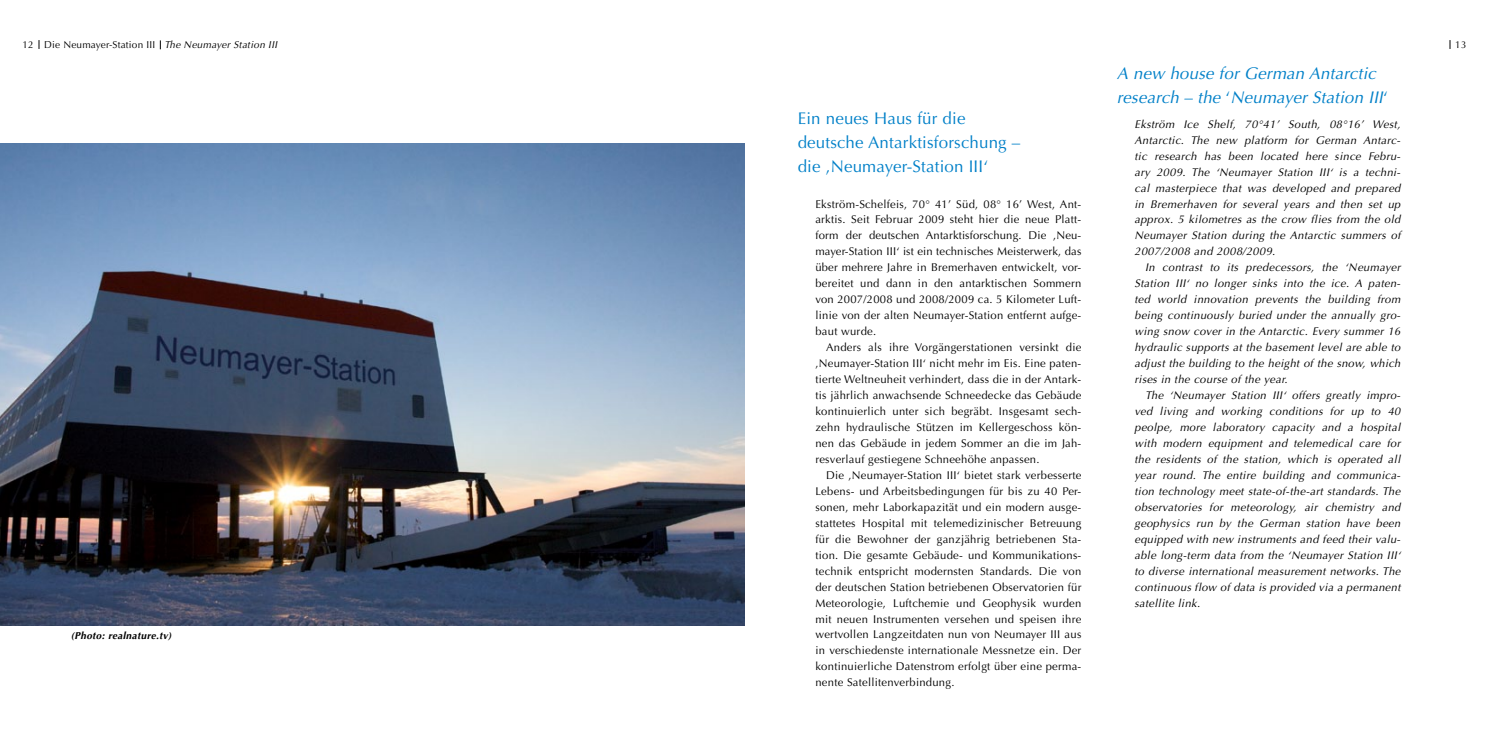
<style>
.page{position:relative;width:1489px;height:745px;background:#fff}
.page>*{position:absolute;margin:0;border:0;box-sizing:border-box;transform-origin:0 0}
.t1{font:16.88px/23.9px "Optima";letter-spacing:.015em;color:#0080c8}
.t2{font:italic 16.88px/23.9px "Optima";letter-spacing:.015em;color:#0080c8}
.t3{font:11.25px "Optima";letter-spacing:.025em;color:#000}
.t4{font:italic 11.12px "Optima";letter-spacing:.035em;color:#000}
.t5{font:10px "Optima";letter-spacing:.02em;color:#000}
.t6{font:italic 700 10px "Optima";letter-spacing:.035em;color:#000}
.t7{font:9.88px "Optima";color:#000}
.s1{font-size:9.88px}
.s2{font-style:italic}
.s3{font-style:normal}
</style>
<div class="page">
<img style="left:0;top:144px;width:744px;height:480px">
<p class="t5" style="left:22px;top:39px;width:256px"><span class="s1">12</span> Die Neumayer-Station III <span class="s2">The Neumayer Station III</span></p>
<p class="t7" style="left:1455px;top:39px;width:13px">13</p>
<p class="t6" style="left:71px;top:629px;width:102px">(Photo: realnature.tv)</p>
<p class="t2" style="left:1116px;top:61px;width:272px">A new house for German Antarctic research – the <span class="s3">‘</span>Neumayer Station III<span class="s3">‘</span></p>
<p class="t1" style="left:797px;top:107px;width:224px">Ein neues Haus für die deutsche Antarktisforschung – die ,Neumayer-Station III‘</p>
<p class="t4" style="left:1134px;top:117px;width:267px">Ekström Ice Shelf, 70°41’ South, 08°16’ West,</p>
<p class="t4" style="left:1134px;top:133px;width:267px">Antarctic. The new platform for German Antarc-</p>
<p class="t4" style="left:1134px;top:149px;width:267px">tic research has been located here since Febru-</p>
<p class="t4" style="left:1134px;top:165px;width:267px">ary 2009. The ‘Neumayer Station III‘ is a techni-</p>
<p class="t4" style="left:1134px;top:181px;width:267px">cal masterpiece that was developed and prepared</p>
<p class="t4" style="left:1134px;top:197px;width:267px">in Bremerhaven for several years and then set up</p>
<p class="t4" style="left:1134px;top:213px;width:267px">approx. 5 kilometres as the crow flies from the old</p>
<p class="t4" style="left:1134px;top:229px;width:267px">Neumayer Station during the Antarctic summers of</p>
<p class="t4" style="left:1134px;top:245px;width:142px">2007/2008 and 2008/2009.</p>
<p class="t4" style="left:1144px;top:261px;width:257px">In contrast to its predecessors, the ‘Neumayer</p>
<p class="t4" style="left:1134px;top:277px;width:267px">Station III‘ no longer sinks into the ice. A paten-</p>
<p class="t4" style="left:1134px;top:293px;width:267px">ted world innovation prevents the building from</p>
<p class="t4" style="left:1134px;top:309px;width:267px">being continuously buried under the annually gro-</p>
<p class="t4" style="left:1134px;top:325px;width:267px">wing snow cover in the Antarctic. Every summer 16</p>
<p class="t4" style="left:1134px;top:341px;width:267px">hydraulic supports at the basement level are able to</p>
<p class="t4" style="left:1134px;top:356px;width:267px">adjust the building to the height of the snow, which</p>
<p class="t4" style="left:1134px;top:372px;width:155px">rises in the course of the year.</p>
<p class="t4" style="left:1144px;top:388px;width:257px">The ‘Neumayer Station III‘ offers greatly impro-</p>
<p class="t4" style="left:1134px;top:404px;width:267px">ved living and working conditions for up to 40</p>
<p class="t4" style="left:1134px;top:420px;width:267px">peolpe, more laboratory capacity and a hospital</p>
<p class="t4" style="left:1134px;top:436px;width:267px">with modern equipment and telemedical care for</p>
<p class="t4" style="left:1134px;top:452px;width:267px">the residents of the station, which is operated all</p>
<p class="t4" style="left:1134px;top:468px;width:267px">year round. The entire building and communica-</p>
<p class="t4" style="left:1134px;top:484px;width:267px">tion technology meet state-of-the-art standards. The</p>
<p class="t4" style="left:1134px;top:500px;width:267px">observatories for meteorology, air chemistry and</p>
<p class="t4" style="left:1134px;top:516px;width:267px">geophysics run by the German station have been</p>
<p class="t4" style="left:1134px;top:532px;width:267px">equipped with new instruments and feed their valu-</p>
<p class="t4" style="left:1134px;top:548px;width:267px">able long-term data from the ‘Neumayer Station III‘</p>
<p class="t4" style="left:1134px;top:564px;width:267px">to diverse international measurement networks. The</p>
<p class="t4" style="left:1134px;top:580px;width:267px">continuous flow of data is provided via a permanent</p>
<p class="t4" style="left:1134px;top:596px;width:67px">satellite link.</p>
<p class="t3" style="left:815px;top:197px;width:267px">Ekström-Schelfeis, 70° 41’ Süd, 08° 16’ West, Ant-</p>
<p class="t3" style="left:815px;top:213px;width:267px">arktis. Seit Februar 2009 steht hier die neue Platt-</p>
<p class="t3" style="left:815px;top:229px;width:267px">form der deutschen Antarktisforschung. Die ,Neu-</p>
<p class="t3" style="left:815px;top:245px;width:267px">mayer-Station III‘ ist ein technisches Meisterwerk, das</p>
<p class="t3" style="left:815px;top:261px;width:267px">über mehrere Jahre in Bremerhaven entwickelt, vor-</p>
<p class="t3" style="left:815px;top:277px;width:267px">bereitet und dann in den antarktischen Sommern</p>
<p class="t3" style="left:815px;top:293px;width:267px">von 2007/2008 und 2008/2009 ca. 5 Kilometer Luft-</p>
<p class="t3" style="left:815px;top:309px;width:267px">linie von der alten Neumayer-Station entfernt aufge-</p>
<p class="t3" style="left:815px;top:324px;width:62px">baut wurde.</p>
<p class="t3" style="left:826px;top:340px;width:257px">Anders als ihre Vorgängerstationen versinkt die</p>
<p class="t3" style="left:815px;top:356px;width:267px">,Neumayer-Station III‘ nicht mehr im Eis. Eine paten-</p>
<p class="t3" style="left:815px;top:372px;width:267px">tierte Weltneuheit verhindert, dass die in der Antark-</p>
<p class="t3" style="left:815px;top:388px;width:267px">tis jährlich anwachsende Schneedecke das Gebäude</p>
<p class="t3" style="left:815px;top:404px;width:267px">kontinuierlich unter sich begräbt. Insgesamt sech-</p>
<p class="t3" style="left:815px;top:420px;width:267px">zehn hydraulische Stützen im Kellergeschoss kön-</p>
<p class="t3" style="left:815px;top:436px;width:267px">nen das Gebäude in jedem Sommer an die im Jah-</p>
<p class="t3" style="left:815px;top:452px;width:226px">resverlauf gestiegene Schneehöhe anpassen.</p>
<p class="t3" style="left:826px;top:468px;width:257px">Die ,Neumayer-Station III‘ bietet stark verbesserte</p>
<p class="t3" style="left:815px;top:484px;width:267px">Lebens- und Arbeitsbedingungen für bis zu 40 Per-</p>
<p class="t3" style="left:815px;top:500px;width:267px">sonen, mehr Laborkapazität und ein modern ausge-</p>
<p class="t3" style="left:815px;top:516px;width:267px">stattetes Hospital mit telemedizinischer Betreuung</p>
<p class="t3" style="left:815px;top:532px;width:267px">für die Bewohner der ganzjährig betriebenen Sta-</p>
<p class="t3" style="left:815px;top:548px;width:267px">tion. Die gesamte Gebäude- und Kommunikations-</p>
<p class="t3" style="left:815px;top:564px;width:267px">technik entspricht modernsten Standards. Die von</p>
<p class="t3" style="left:815px;top:580px;width:267px">der deutschen Station betriebenen Observatorien für</p>
<p class="t3" style="left:815px;top:595px;width:267px">Meteorologie, Luftchemie und Geophysik wurden</p>
<p class="t3" style="left:815px;top:611px;width:267px">mit neuen Instrumenten versehen und speisen ihre</p>
<p class="t3" style="left:815px;top:627px;width:267px">wertvollen Langzeitdaten nun von Neumayer III aus</p>
<p class="t3" style="left:815px;top:643px;width:267px">in verschiedenste internationale Messnetze ein. Der</p>
<p class="t3" style="left:815px;top:659px;width:267px">kontinuierliche Datenstrom erfolgt über eine perma-</p>
<p class="t3" style="left:815px;top:675px;width:141px">nente Satellitenverbindung.</p>
</div>
